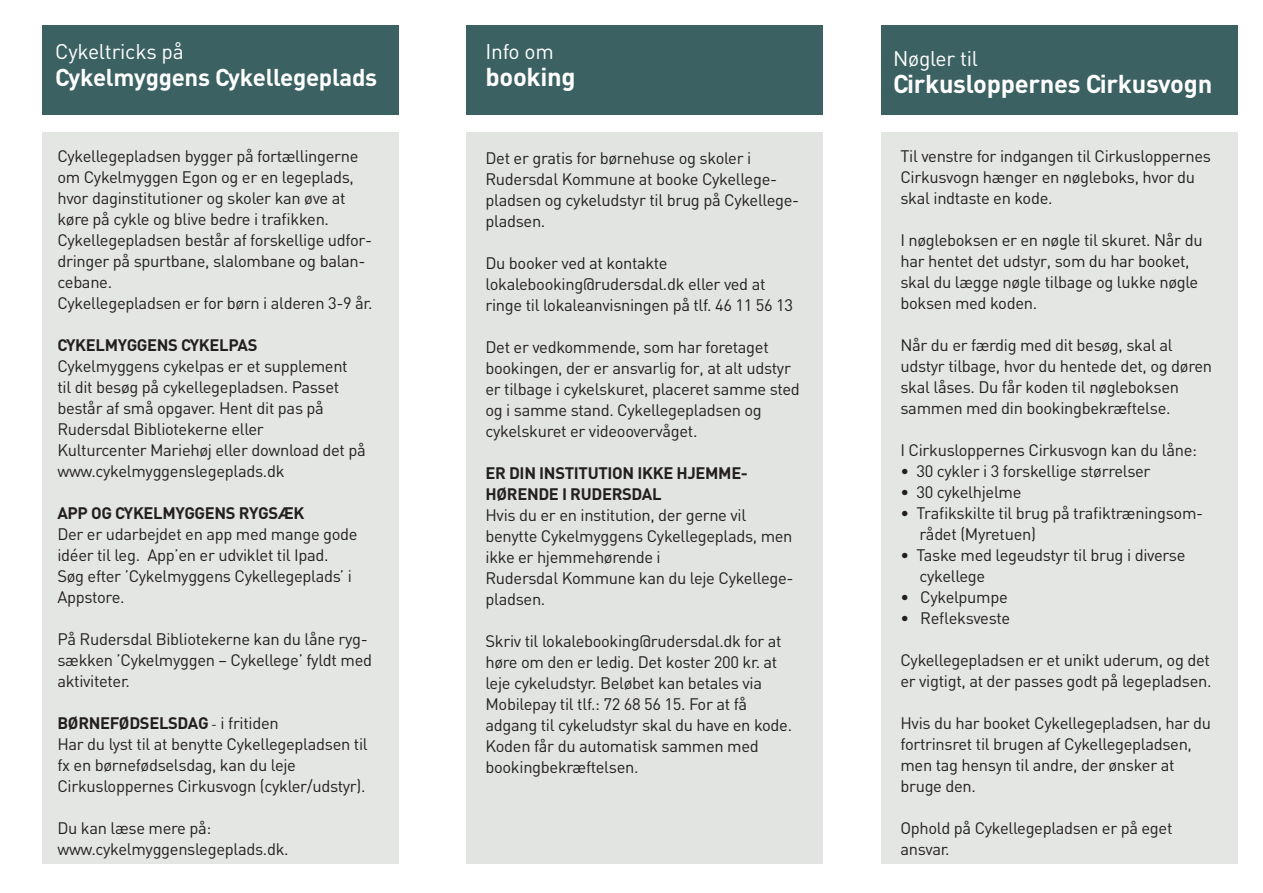
<style>
.page{position:relative;width:1263px;height:893px;background:#fff}
.page>*{position:absolute;margin:0;border:0;box-sizing:border-box;transform-origin:0 0}
.M65_Overskrift_farve{font:700 25.5px "DIN";letter-spacing:-.01em;color:#fff}
.M65_Overskrift_farve-2{font:700 24px "DIN";letter-spacing:-.01em;color:#fff}
.M65_Overskrift_farve-3{font:21px "DIN";letter-spacing:-.01em;color:#fff}
.M65_Brød{font:16.5px "DIN";letter-spacing:-.02em;color:#231f20}
.M65_Brød-2{font:700 16.5px "DIN";letter-spacing:-.02em;color:#231f20}
.s1{font-weight:400;font-size:13.5px}
.s2{font-weight:400}
</style>
<div class="page">
<div style="left:466px;top:132px;width:356px;height:731px;background:#e1e4e0"></div>
<div style="left:43px;top:26px;width:356px;height:89px;background:#3c6163"></div>
<div style="left:43px;top:132px;width:356px;height:731px;background:#e3e6e3"></div>
<div style="left:881px;top:132px;width:356px;height:731px;background:#e3e6e3"></div>
<div style="left:466px;top:26px;width:356px;height:89px;background:#3c6163"></div>
<div style="left:881px;top:26px;width:356px;height:89px;background:#3c6163"></div>
<p class="M65_Overskrift_farve-3" style="left:55px;top:37px;width:130px">Cykeltricks på</p>
<p class="M65_Overskrift_farve-2" style="left:55px;top:61px;width:324px">Cykelmyggens Cykellegeplads</p>
<p class="M65_Brød" style="left:57px;top:145px;width:303px">Cykellegepladsen bygger på fortællingerne</p>
<p class="M65_Brød" style="left:57px;top:166px;width:298px">om Cykelmyggen Egon og er en legeplads,</p>
<p class="M65_Brød" style="left:57px;top:187px;width:290px">hvor daginstitutioner og skoler kan øve at</p>
<p class="M65_Brød" style="left:57px;top:208px;width:273px">køre på cykle og blive bedre i trafikken.</p>
<p class="M65_Brød" style="left:57px;top:229px;width:316px">Cykellegepladsen består af forskellige udfor-</p>
<p class="M65_Brød" style="left:57px;top:250px;width:310px">dringer på spurtbane, slalombane og balan-</p>
<p class="M65_Brød" style="left:57px;top:271px;width:56px">cebane.</p>
<p class="M65_Brød" style="left:57px;top:292px;width:317px">Cykellegepladsen er for børn i alderen 3-9 år.</p>
<p class="M65_Brød-2" style="left:57px;top:334px;width:202px">CYKELMYGGENS CYKELPAS</p>
<p class="M65_Brød" style="left:57px;top:355px;width:292px">Cykelmyggens cykelpas er et supplement</p>
<p class="M65_Brød" style="left:57px;top:376px;width:283px">til dit besøg på cykellegepladsen. Passet</p>
<p class="M65_Brød" style="left:57px;top:397px;width:268px">består af små opgaver. Hent dit pas på</p>
<p class="M65_Brød" style="left:57px;top:418px;width:208px">Rudersdal Bibliotekerne eller</p>
<p class="M65_Brød" style="left:57px;top:439px;width:310px">Kulturcenter Mariehøj eller download det på</p>
<p class="M65_Brød" style="left:57px;top:460px;width:229px">www.cykelmyggenslegeplads.dk</p>
<p class="M65_Brød-2" style="left:57px;top:502px;width:249px">APP OG CYKELMYGGENS RYGSÆK</p>
<p class="M65_Brød" style="left:57px;top:523px;width:302px">Der er udarbejdet en app med mange gode</p>
<p class="M65_Brød" style="left:57px;top:544px;width:273px">idéer til leg. App’en er udviklet til Ipad.</p>
<p class="M65_Brød" style="left:57px;top:565px;width:296px">Søg efter ’Cykelmyggens Cykellegeplads’ i</p>
<p class="M65_Brød" style="left:57px;top:586px;width:69px">Appstore.</p>
<p class="M65_Brød" style="left:57px;top:628px;width:312px">På Rudersdal Bibliotekerne kan du låne ryg-</p>
<p class="M65_Brød" style="left:57px;top:649px;width:316px">sækken ’Cykelmyggen – Cykellege’ fyldt med</p>
<p class="M65_Brød" style="left:57px;top:670px;width:74px">aktiviteter.</p>
<p class="M65_Brød-2" style="left:57px;top:712px;width:223px">BØRNEFØDSELSDAG <span class="s1">-</span> <span class="s2">i fritiden</span></p>
<p class="M65_Brød" style="left:57px;top:733px;width:312px">Har du lyst til at benytte Cykellegepladsen til</p>
<p class="M65_Brød" style="left:57px;top:754px;width:240px">fx en børnefødselsdag, kan du leje</p>
<p class="M65_Brød" style="left:57px;top:775px;width:310px">Cirkusloppernes Cirkusvogn (cykler/udstyr).</p>
<p class="M65_Brød" style="left:57px;top:817px;width:155px">Du kan læse mere på:</p>
<p class="M65_Brød" style="left:57px;top:838px;width:233px">www.cykelmyggenslegeplads.dk.</p>
<p class="M65_Overskrift_farve-3" style="left:485px;top:37px;width:70px">Info om</p>
<p class="M65_Overskrift_farve" style="left:485px;top:59px;width:92px">booking</p>
<p class="M65_Brød" style="left:485px;top:147px;width:267px">Det er gratis for børnehuse og skoler i</p>
<p class="M65_Brød" style="left:485px;top:168px;width:293px">Rudersdal Kommune at booke Cykellege-</p>
<p class="M65_Brød" style="left:485px;top:189px;width:315px">pladsen og cykeludstyr til brug på Cykellege-</p>
<p class="M65_Brød" style="left:485px;top:210px;width:61px">pladsen.</p>
<p class="M65_Brød" style="left:485px;top:252px;width:184px">Du booker ved at kontakte</p>
<p class="M65_Brød" style="left:485px;top:273px;width:282px">lokalebooking@rudersdal.dk eller ved at</p>
<p class="M65_Brød" style="left:485px;top:294px;width:309px">ringe til lokaleanvisningen på tlf. 46 11 56 13</p>
<p class="M65_Brød" style="left:485px;top:336px;width:285px">Det er vedkommende, som har foretaget</p>
<p class="M65_Brød" style="left:485px;top:357px;width:307px">bookingen, der er ansvarlig for, at alt udstyr</p>
<p class="M65_Brød" style="left:485px;top:378px;width:316px">er tilbage i cykelskuret, placeret samme sted</p>
<p class="M65_Brød" style="left:485px;top:399px;width:278px">og i samme stand. Cykellegepladsen og</p>
<p class="M65_Brød" style="left:485px;top:420px;width:214px">cykelskuret er videoovervåget.</p>
<p class="M65_Brød-2" style="left:485px;top:462px;width:264px">ER DIN INSTITUTION IKKE HJEMME-</p>
<p class="M65_Brød-2" style="left:485px;top:483px;width:178px">HØRENDE I RUDERSDAL</p>
<p class="M65_Brød" style="left:485px;top:504px;width:262px">Hvis du er en institution, der gerne vil</p>
<p class="M65_Brød" style="left:485px;top:525px;width:309px">benytte Cykelmyggens Cykellegeplads, men</p>
<p class="M65_Brød" style="left:485px;top:546px;width:177px">ikke er hjemmehørende i</p>
<p class="M65_Brød" style="left:485px;top:567px;width:310px">Rudersdal Kommune kan du leje Cykellege-</p>
<p class="M65_Brød" style="left:485px;top:588px;width:61px">pladsen.</p>
<p class="M65_Brød" style="left:485px;top:630px;width:298px">Skriv til lokalebooking@rudersdal.dk for at</p>
<p class="M65_Brød" style="left:485px;top:651px;width:293px">høre om den er ledig. Det koster 200 kr. at</p>
<p class="M65_Brød" style="left:485px;top:672px;width:278px">leje cykeludstyr. Beløbet kan betales via</p>
<p class="M65_Brød" style="left:485px;top:693px;width:263px">Mobilepay til tlf.: 72 68 56 15. For at få</p>
<p class="M65_Brød" style="left:485px;top:714px;width:308px">adgang til cykeludstyr skal du have en kode.</p>
<p class="M65_Brød" style="left:485px;top:735px;width:275px">Koden får du automatisk sammen med</p>
<p class="M65_Brød" style="left:485px;top:756px;width:155px">bookingbekræftelsen.</p>
<p class="M65_Overskrift_farve-3" style="left:893px;top:44px;width:86px">Nøgler til</p>
<p class="M65_Overskrift_farve" style="left:893px;top:66px;width:321px">Cirkusloppernes Cirkusvogn</p>
<p class="M65_Brød" style="left:900px;top:145px;width:312px">Til venstre for indgangen til Cirkusloppernes</p>
<p class="M65_Brød" style="left:900px;top:166px;width:296px">Cirkusvogn hænger en nøgleboks, hvor du</p>
<p class="M65_Brød" style="left:900px;top:187px;width:154px">skal indtaste en kode.</p>
<p class="M65_Brød" style="left:900px;top:229px;width:304px">I nøgleboksen er en nøgle til skuret. Når du</p>
<p class="M65_Brød" style="left:900px;top:250px;width:291px">har hentet det udstyr, som du har booket,</p>
<p class="M65_Brød" style="left:900px;top:271px;width:299px">skal du lægge nøgle tilbage og lukke nøgle</p>
<p class="M65_Brød" style="left:900px;top:292px;width:138px">boksen med koden.</p>
<p class="M65_Brød" style="left:900px;top:334px;width:274px">Når du er færdig med dit besøg, skal al</p>
<p class="M65_Brød" style="left:900px;top:355px;width:313px">udstyr tilbage, hvor du hentede det, og døren</p>
<p class="M65_Brød" style="left:900px;top:376px;width:280px">skal låses. Du får koden til nøgleboksen</p>
<p class="M65_Brød" style="left:900px;top:397px;width:272px">sammen med din bookingbekræftelse.</p>
<p class="M65_Brød" style="left:900px;top:439px;width:298px">I Cirkusloppernes Cirkusvogn kan du låne:</p>
<p class="M65_Brød" style="left:900px;top:460px;width:252px">• 30 cykler i 3 forskellige størrelser</p>
<p class="M65_Brød" style="left:900px;top:481px;width:123px">• 30 cykelhjelme</p>
<p class="M65_Brød" style="left:900px;top:502px;width:304px">• Trafikskilte til brug på trafiktræningsom-</p>
<p class="M65_Brød" style="left:919px;top:523px;width:118px">rådet (Myretuen)</p>
<p class="M65_Brød" style="left:900px;top:544px;width:287px">• Taske med legeudstyr til brug i diverse</p>
<p class="M65_Brød" style="left:919px;top:565px;width:67px">cykellege</p>
<p class="M65_Brød" style="left:900px;top:586px;width:109px">• Cykelpumpe</p>
<p class="M65_Brød" style="left:900px;top:607px;width:111px">• Refleksveste</p>
<p class="M65_Brød" style="left:900px;top:649px;width:311px">Cykellegepladsen er et unikt uderum, og det</p>
<p class="M65_Brød" style="left:900px;top:670px;width:313px">er vigtigt, at der passes godt på legepladsen.</p>
<p class="M65_Brød" style="left:900px;top:712px;width:312px">Hvis du har booket Cykellegepladsen, har du</p>
<p class="M65_Brød" style="left:900px;top:733px;width:293px">fortrinsret til brugen af Cykellegepladsen,</p>
<p class="M65_Brød" style="left:900px;top:754px;width:276px">men tag hensyn til andre, der ønsker at</p>
<p class="M65_Brød" style="left:900px;top:775px;width:77px">bruge den.</p>
<p class="M65_Brød" style="left:900px;top:817px;width:274px">Ophold på Cykellegepladsen er på eget</p>
<p class="M65_Brød" style="left:900px;top:838px;width:51px">ansvar.</p>
</div>
